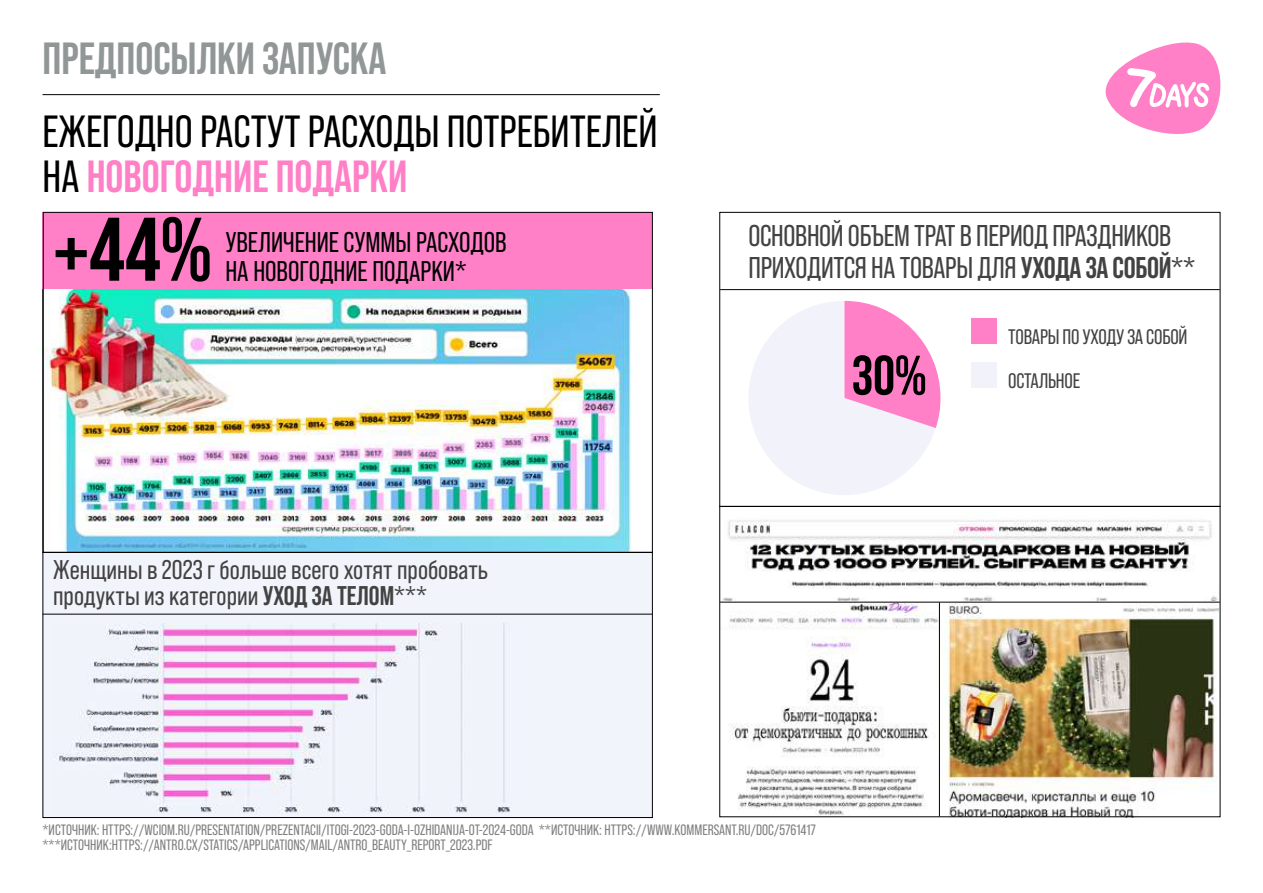
<style>
.page{position:relative;width:1263px;height:893px;background:#fff}
.page>*{position:absolute;margin:0;border:0;box-sizing:border-box;transform-origin:0 0}
.t1{font:700 90px "Bebas Neue Pro";color:#000}
.t2{font:700 55.5px "Bebas Neue Pro";color:#000}
.t3{font:45px/45px "Bebas Neue Pro";color:#000}
.t4{font:700 45px "Bebas Neue Pro";color:#919697}
.t5{font:30px/31.5px "Bebas Neue Pro";letter-spacing:-.01em;color:#424242}
.t6{font:28.5px/28.5px "Bebas Neue Pro";color:#000}
.t7{font:27px/25.5px "Bebas Neue Pro";color:#424242}
.t8{font:21px "Bebas Neue Pro";letter-spacing:-.01em;color:#424242}
.t9{font:15px/15px "Bebas Neue Pro";color:#818181}
.s1{font-weight:700;color:#ff80c7}
.s2{font-weight:700}
</style>
<div class="page">
<img style="left:721px;top:519px;width:497px;height:83px">
<img style="left:729px;top:603px;width:489px;height:212px">
<div style="left:43px;top:552px;width:609px;height:266px;background:#f2f4fb"></div>
<img style="left:45px;top:289px;width:586px;height:262px">
<div style="left:43px;top:213px;width:609px;height:76px;background:#ff80c7"></div>
<hr style="left:43px;top:94px;width:617px;height:1px;background:#000">
<img style="left:53px;top:624px;width:458px;height:190px">
<div style="left:43px;top:552px;width:610px;height:266px;border:1px solid #000"></div>
<hr style="left:43px;top:614px;width:609px;height:1px;background:#000">
<hr style="left:720px;top:289px;width:500px;height:1px;background:#000">
<hr style="left:720px;top:602px;width:500px;height:1px;background:#000">
<hr style="left:939px;top:602px;width:1px;height:214px;background:#000">
<svg style="left:737px;top:301px;width:203px;height:206px"></svg>
<div style="left:972px;top:318px;width:25px;height:26px;background:#ff80c7"></div>
<div style="left:972px;top:362px;width:25px;height:26px;background:#f2f2fa"></div>
<svg style="left:1105px;top:42px;width:116px;height:92px"></svg>
<h3 class="t4" style="left:43px;top:33px;width:345px">ПРЕДПОСЫЛКИ ЗАПУСКА</h3>
<h3 class="t3" style="left:43px;top:108px;width:616px">ЕЖЕГОДНО РАСТУТ РАСХОДЫ ПОТРЕБИТЕЛЕЙ<br>НА <span class="s1">НОВОГОДНИЕ ПОДАРКИ</span></h3>
<h1 class="t1" style="left:53px;top:198px;width:160px">+44%</h1>
<h3 class="t6" style="left:225px;top:228px;width:283px">УВЕЛИЧЕНИЕ СУММЫ РАСХОДОВ<br>НА НОВОГОДНИЕ ПОДАРКИ*</h3>
<h3 class="t7" style="left:53px;top:557px;width:437px">Женщины в 2023 г больше всего хотят пробовать продукты из категории <span class="s2">УХОД ЗА ТЕЛОМ</span>***</h3>
<h3 class="t5" style="left:748px;top:220px;width:448px">ОСНОВНОЙ ОБЪЕМ ТРАТ В ПЕРИОД ПРАЗДНИКОВ<br>ПРИХОДИТСЯ НА ТОВАРЫ ДЛЯ <span class="s2">УХОДА ЗА СОБОЙ</span>**</h3>
<h2 class="t2" style="left:852px;top:344px;width:76px">30%</h2>
<h3 class="t8" style="left:1008px;top:325px;width:181px">ТОВАРЫ ПО УХОДУ ЗА СОБОЙ</h3>
<h3 class="t8" style="left:1008px;top:369px;width:73px">ОСТАЛЬНОЕ</h3>
<p class="t9" style="left:43px;top:822px;width:775px">*ИСТОЧНИК: HTTPS://WCIOM.RU/PRESENTATION/PREZENTACII/ITOGI-2023-GODA-I-OZHIDANIJA-OT-2024-GODA **ИСТОЧНИК: HTTPS://WWW.KOMMERSANT.RU/DOC/5761417 ***ИСТОЧНИК:HTTPS://ANTRO.CX/STATICS/APPLICATIONS/MAIL/ANTRO_BEAUTY_REPORT_2023.PDF</p>
</div>
